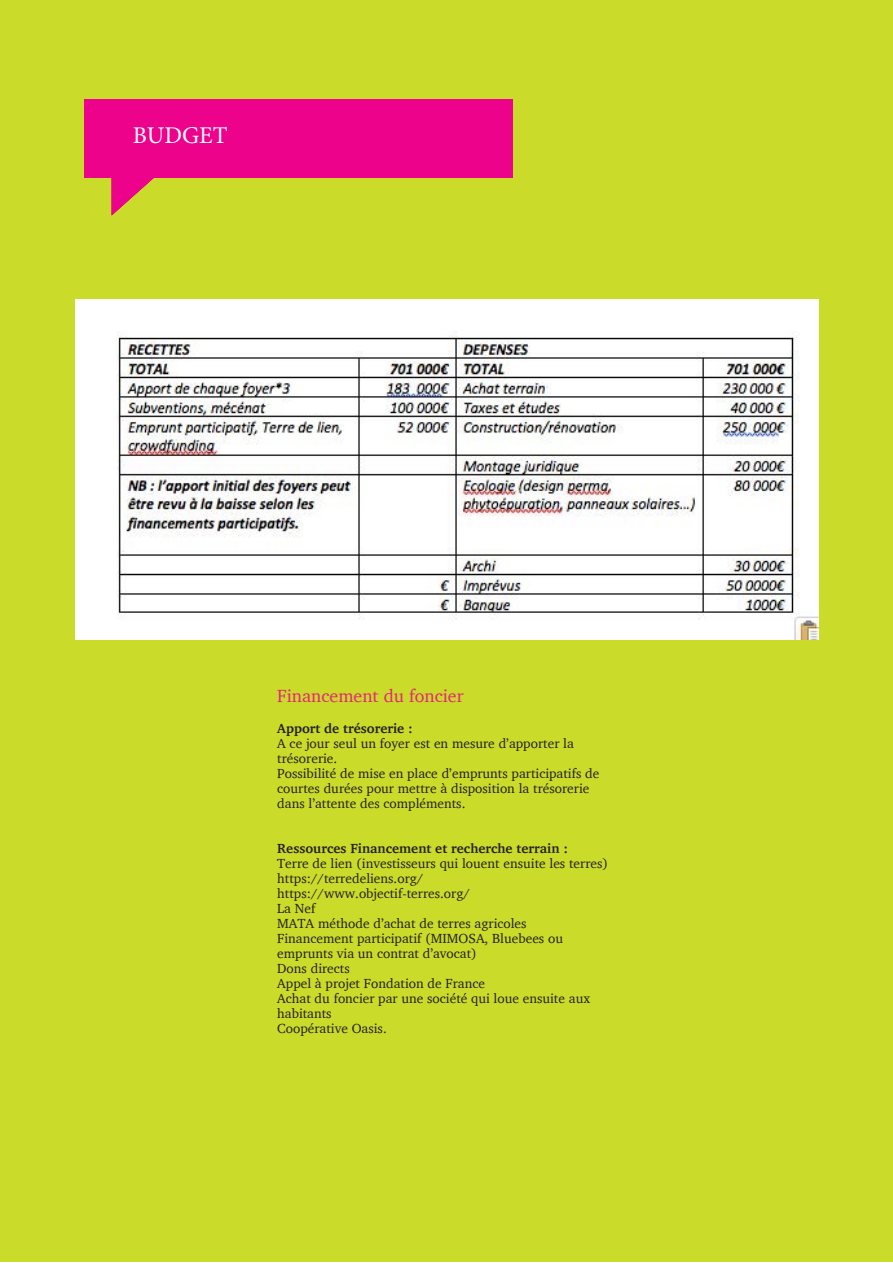
<style>
.page{position:relative;width:893px;height:1263px;background:#fff}
.page>*{position:absolute;margin:0;border:0;box-sizing:border-box;transform-origin:0 0}
.t1{font:24px "Minion Pro";color:#fff}
.t2{font:18px "Charter";color:#e4257a}
.t3{font:13.5px/15px "Charter";color:#231f20}
.t4{font:700 13.5px "Charter";color:#231f20}
</style>
<div class="page">
<div style="left:0;top:0;width:893px;height:1261px;background:#cadb2a"></div>
<img style="left:75px;top:300px;width:743px;height:340px">
<div style="left:84px;top:100px;width:428px;height:78px;background:#ed028c"></div>
<svg style="left:112px;top:178px;width:42px;height:37px"></svg>
<h1 class="t1" style="left:133px;top:119px;width:97px">BUDGET</h1>
<h2 class="t2" style="left:277px;top:680px;width:188px">Financement du foncier</h2>
<p class="t4" style="left:277px;top:716px;width:137px">Apport de trésorerie :</p>
<p class="t3" style="left:277px;top:735px;width:324px">A ce jour seul un foyer est en mesure d’apporter la trésorerie.<br>Possibilité de mise en place d’emprunts participatifs de courtes durées pour mettre à disposition la trésorerie dans l’attente des compléments.</p>
<p class="t4" style="left:277px;top:836px;width:292px">Ressources Financement et recherche terrain :</p>
<p class="t3" style="left:277px;top:855px;width:332px">Terre de lien (investisseurs qui louent ensuite les terres) https://terredeliens.org/ https://www.objectif-terres.org/<br>La Nef<br>MATA méthode d’achat de terres agricoles<br>Financement participatif (MIMOSA, Bluebees ou emprunts via un contrat d’avocat)<br>Dons directs<br>Appel à projet Fondation de France<br>Achat du foncier par une société qui loue ensuite aux habitants<br>Coopérative Oasis.</p>
</div>
